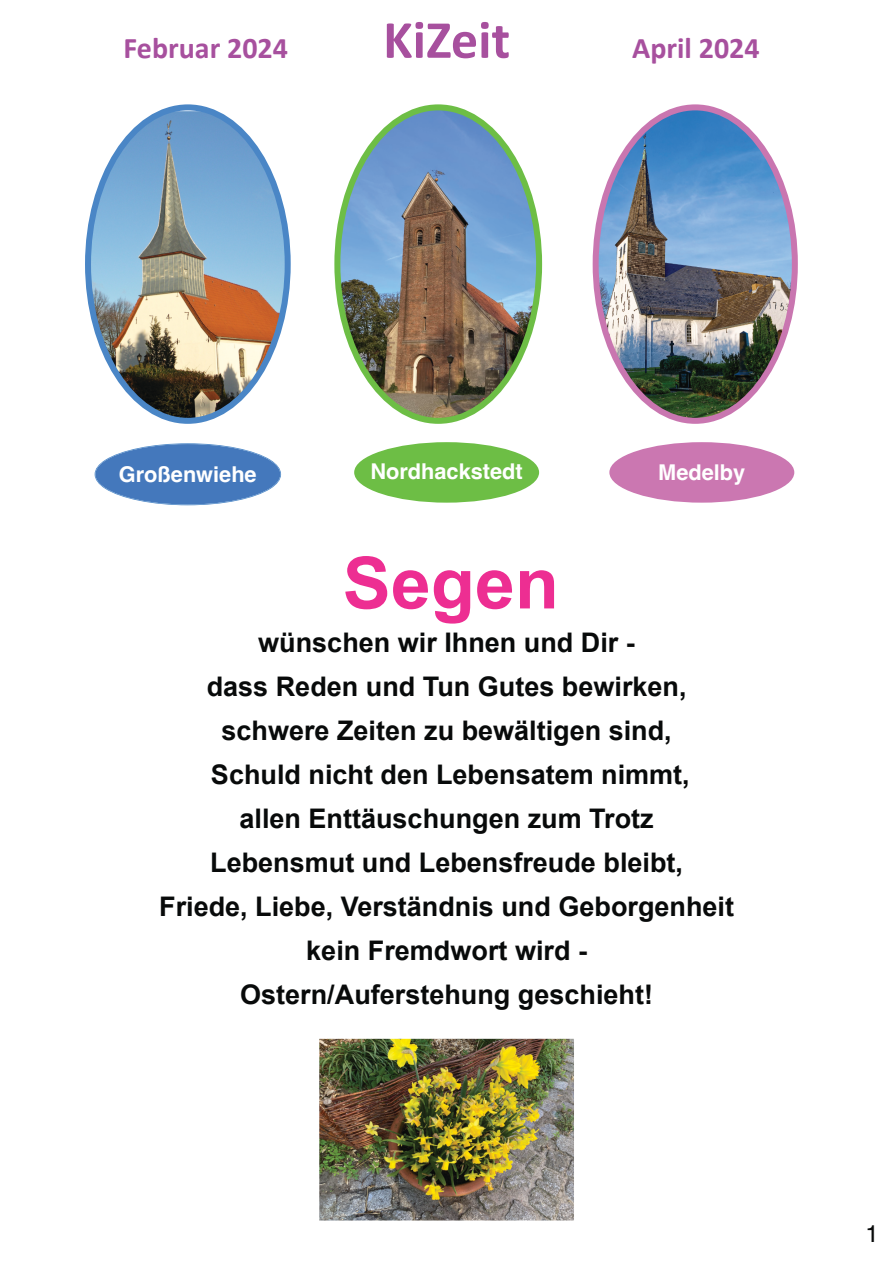
<style>
.page{position:relative;width:893px;height:1263px;background:#fff}
.page>*{position:absolute;margin:0;border:0;box-sizing:border-box;transform-origin:0 0}
.t1{font:700 72px "Arial";color:#ed2e92}
.t2{font:700 54px "Calibri";color:#a7509e}
.t3{font:700 30px "Calibri";color:#a7509e}
.t4{font:700 27px/44px "Arial";color:#080a0a;text-align:center}
.t5{font:24px "Helvetica";color:#080a0a}
.t6{font:700 21.75px "Helvetica";color:#fff}
</style>
<div class="page">
<img style="left:88px;top:111px;width:200px;height:310px">
<div style="left:85px;top:104px;width:206px;height:320px;border:6px solid #4a86c6;border-radius:50%"></div>
<img style="left:337px;top:107px;width:202px;height:314px;border-radius:50%">
<div style="left:334px;top:104px;width:208px;height:320px;border:6px solid #6dbe45;border-radius:50%"></div>
<img style="left:595px;top:107px;width:199px;height:314px;border-radius:50%">
<div style="left:592px;top:104px;width:205px;height:320px;border:6px solid #c976b0;border-radius:50%"></div>
<svg style="left:95px;top:443px;width:186px;height:62px"></svg>
<div style="left:354px;top:442px;width:185px;height:61px;background:#6dbe45;border-radius:50%"></div>
<div style="left:609px;top:442px;width:185px;height:61px;background:#cb77b1;border-radius:50%"></div>
<img style="left:319px;top:1039px;width:255px;height:182px">
<p class="t3" style="left:124px;top:29px;width:166px">Februar 2024</p>
<h2 class="t2" style="left:383px;top:6px;width:129px">KiZeit</h2>
<p class="t3" style="left:632px;top:29px;width:129px">April 2024</p>
<p class="t6" style="left:119px;top:465px;width:139px">Großenwiehe</p>
<p class="t6" style="left:370px;top:462px;width:154px">Nordhackstedt</p>
<p class="t6" style="left:658px;top:464px;width:89px">Medelby</p>
<h1 class="t1" style="left:343px;top:543px;width:218px">Segen</h1>
<p class="t4" style="left:159px;top:621px;width:576px">wünschen wir Ihnen und Dir -<br>dass Reden und Tun Gutes bewirken, schwere Zeiten zu bewältigen sind,<br>Schuld nicht den Lebensatem nimmt,<br>allen Enttäuschungen zum Trotz<br>Lebensmut und Lebensfreude bleibt,<br>Friede, Liebe, Verständnis und Geborgenheit kein Fremdwort wird -<br>Ostern/Auferstehung geschieht!</p>
<p class="t5" style="left:865px;top:1223px;width:15px">1</p>
</div>
